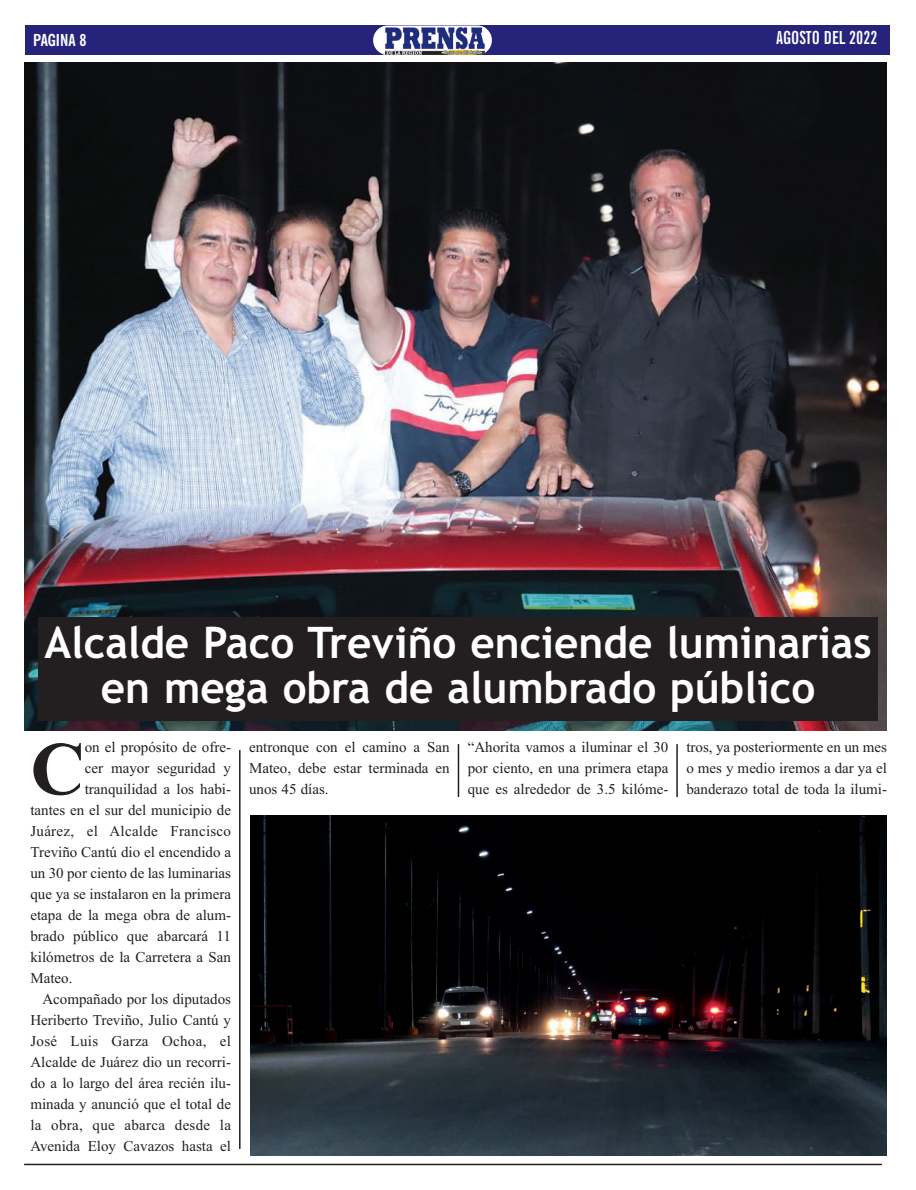
<style>
.page{position:relative;width:916px;height:1190px;background:#fff}
.page>*{position:absolute;margin:0;border:0;box-sizing:border-box;transform-origin:0 0}
.t1{font:700 75.6px "Times New Roman";color:#231f20}
.t2{font:700 43.5px/45px "Trebuchet MS";color:#fff;text-align:center}
.t3{font:700 extra-condensed 18px "News Gothic BT";color:#fff}
.t4{font:700 condensed 16.5px "News Gothic BT";color:#fff}
.t5{font:15px/21px "Times New Roman";color:#231f20;text-align:justify}
.t6{font:15px "Times New Roman";letter-spacing:.02em;color:#231f20}
</style>
<div class="page">
<img style="left:24px;top:62px;width:863px;height:668px">
<div style="left:25px;top:25px;width:865px;height:30px;background:#26237b"></div>
<hr style="left:24px;top:1163px;width:858px;height:1px;background:#231f20">
<div style="left:373px;top:25px;width:119px;height:30px;background:#fff;border-radius:15px"></div>
<img style="left:383px;top:26px;width:103px;height:29px">
<hr style="left:239px;top:750px;width:1px;height:398px;background:#231f20">
<img style="left:251px;top:815px;width:635px;height:340px">
<div style="left:38px;top:617px;width:840px;height:103px;background:#231f20"></div>
<hr style="left:458px;top:744px;width:1px;height:53px;background:#231f20">
<hr style="left:676px;top:744px;width:2px;height:53px;background:#231f20">
<p class="t4" style="left:33px;top:33px;width:55px">PAGINA 8</p>
<p class="t3" style="left:776px;top:31px;width:103px">AGOSTO DEL 2022</p>
<h2 class="t2" style="left:44px;top:623px;width:829px">Alcalde Paco Treviño enciende luminarias en mega obra de alumbrado público</h2>
<h1 class="t1" style="left:30px;top:723px;width:56px">C</h1>
<p class="t5" style="left:85px;top:738px;width:148px">on el propósito de ofre-</p>
<p class="t5" style="left:85px;top:759px;width:148px">cer mayor seguridad y</p>
<p class="t5" style="left:85px;top:780px;width:148px">tranquilidad a los habi-</p>
<p class="t5" style="left:30px;top:801px;width:202px">tantes en el sur del municipio de</p>
<p class="t6" style="left:30px;top:825px;width:202px">Juárez, el Alcalde Francisco</p>
<p class="t5" style="left:30px;top:843px;width:202px">Treviño Cantú dio el encendido a</p>
<p class="t5" style="left:30px;top:864px;width:202px">un 30 por ciento de las luminarias</p>
<p class="t5" style="left:30px;top:885px;width:202px">que ya se instalaron en la primera</p>
<p class="t5" style="left:30px;top:906px;width:202px">etapa de la mega obra de alum-</p>
<p class="t5" style="left:30px;top:927px;width:202px">brado público que abarcará 11</p>
<p class="t5" style="left:30px;top:948px;width:202px">kilómetros de la Carretera a San</p>
<p class="t5" style="left:30px;top:969px;width:44px">Mateo.</p>
<p class="t5" style="left:42px;top:990px;width:190px">Acompañado por los diputados</p>
<p class="t5" style="left:30px;top:1011px;width:202px">Heriberto Treviño, Julio Cantú y</p>
<p class="t6" style="left:30px;top:1035px;width:202px">José Luis Garza Ochoa, el</p>
<p class="t5" style="left:30px;top:1053px;width:202px">Alcalde de Juárez dio un recorri-</p>
<p class="t5" style="left:30px;top:1074px;width:202px">do a lo largo del área recién ilu-</p>
<p class="t5" style="left:30px;top:1095px;width:202px">minada y anunció que el total de</p>
<p class="t6" style="left:30px;top:1119px;width:202px">la obra, que abarca desde la</p>
<p class="t5" style="left:30px;top:1137px;width:202px">Avenida Eloy Cavazos hasta el</p>
<p class="t5" style="left:249px;top:738px;width:202px">entronque con el camino a San Mateo, debe estar terminada en unos 45 días.</p>
<p class="t5" style="left:468px;top:738px;width:202px">“Ahorita vamos a iluminar el 30 por ciento, en una primera etapa que es alrededor de 3.5 kilóme-</p>
<p class="t5" style="left:686px;top:738px;width:202px">tros, ya posteriormente en un mes o mes y medio iremos a dar ya el banderazo total de toda la ilumi-</p>
</div>
